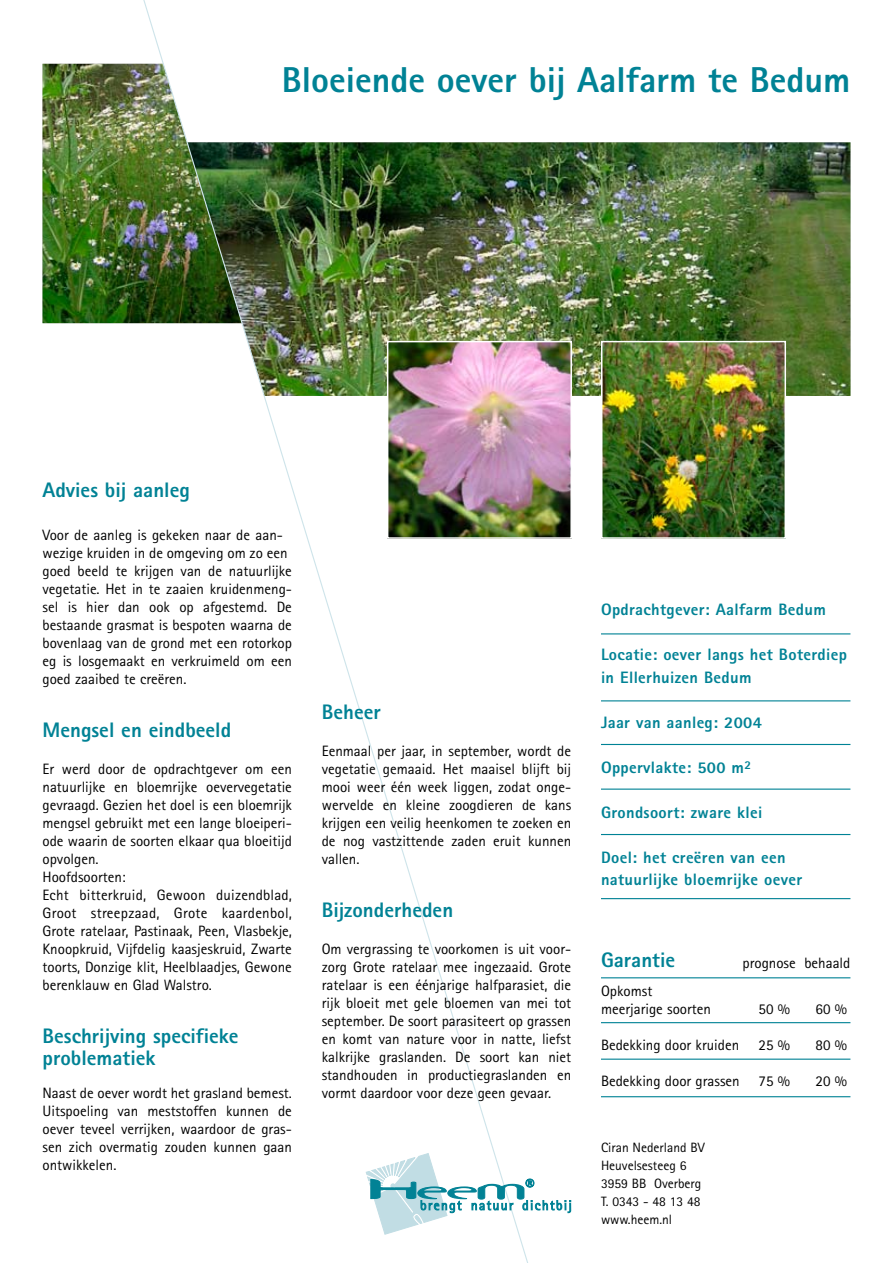
<style>
.page{position:relative;width:893px;height:1263px;background:#fff}
.page>*{position:absolute;margin:0;border:0;box-sizing:border-box;transform-origin:0 0}
.t1{font:800 36px "Rotis Sans Serif";color:#008295}
.t2{font:800 21px/22.5px "Rotis Sans Serif";color:#008295}
.t3{font:800 16.5px/22.5px "Rotis Sans Serif";letter-spacing:.02em;color:#008295}
.t4{font:15px/18px "Rotis Sans Serif";color:#000}
.t5{font:13.5px/18px "Rotis Sans Serif";color:#000}
</style>
<div class="page">
<hr style="left:601px;top:633px;width:249px;height:1px;background:#008295">
<hr style="left:601px;top:700px;width:249px;height:1px;background:#008295">
<hr style="left:601px;top:744px;width:249px;height:1px;background:#008295">
<hr style="left:601px;top:788px;width:249px;height:2px;background:#008295">
<hr style="left:601px;top:834px;width:249px;height:1px;background:#008295">
<hr style="left:601px;top:898px;width:249px;height:1px;background:#008295">
<hr style="left:601px;top:1022px;width:249px;height:1px;background:#008295">
<hr style="left:601px;top:1058px;width:249px;height:2px;background:#008295">
<hr style="left:601px;top:1096px;width:249px;height:1px;background:#008295">
<hr style="left:601px;top:977px;width:249px;height:1px;background:#008295">
<img style="left:43px;top:64px;width:96px;height:259px">
<img style="left:533px;top:142px;width:317px;height:254px">
<img style="left:533px;top:344px;width:36px;height:192px">
<div style="left:387px;top:341px;width:185px;height:198px;border:2px solid #fff"></div>
<img style="left:604px;top:344px;width:179px;height:192px">
<div style="left:601px;top:341px;width:185px;height:198px;border:2px solid #fff"></div>
<img style="left:139px;top:0;width:394px;height:1263px">
<svg style="left:366px;top:1153px;width:205px;height:81px"></svg>
<h1 class="t1" style="left:282px;top:57px;width:570px">Bloeiende oever bij Aalfarm te Bedum</h1>
<h2 class="t2" style="left:43px;top:478px;width:149px">Advies bij aanleg</h2>
<p class="t4" style="left:43px;top:526px;width:251px">Voor de aanleg is gekeken naar de aan&shy;wezige kruiden in de omgeving om zo een goed beeld te krijgen van de natuurlijke vegetatie. Het in te zaaien kruidenmeng&shy;sel is hier dan ook op afgestemd. De bestaande grasmat is bespoten waarna de bovenlaag van de grond met een rotorkop eg is losgemaakt en verkruimeld om een goed zaaibed te creëren.</p>
<h2 class="t2" style="left:43px;top:718px;width:190px">Mengsel en eindbeeld</h2>
<p class="t4" style="left:43px;top:760px;width:251px">Er werd door de opdrachtgever om een natuurlijke en bloemrijke oevervegetatie gevraagd. Gezien het doel is een bloemrijk mengsel gebruikt met een lange bloeiperi&shy;ode waarin de soorten elkaar qua bloeitijd opvolgen.<br>Hoofdsoorten:<br>Echt bitterkruid, Gewoon duizendblad, Groot streepzaad, Grote kaardenbol, Grote ratelaar, Pastinaak, Peen, Vlasbekje, Knoopkruid, Vijfdelig kaasjeskruid, Zwarte toorts, Donzige klit, Heelblaadjes, Gewone berenklauw en Glad Walstro.</p>
<h2 class="t2" style="left:43px;top:1024px;width:198px">Beschrijving specifieke problematiek</h2>
<p class="t4" style="left:43px;top:1084px;width:251px;text-align:justify">Naast de oever wordt het grasland bemest.<br>Uitspoeling van meststoffen kunnen de oever teveel verrijken, waardoor de gras&shy;sen zich overmatig zouden kunnen gaan ontwikkelen.</p>
<h2 class="t2" style="left:322px;top:700px;width:61px">Beheer</h2>
<p class="t4" style="left:322px;top:742px;width:251px;text-align:justify">Eenmaal per jaar, in september, wordt de vegetatie gemaaid. Het maaisel blijft bij mooi weer één week liggen, zodat onge&shy;wervelde en kleine zoogdieren de kans krijgen een veilig heenkomen te zoeken en de nog vastzittende zaden eruit kunnen vallen.</p>
<h2 class="t2" style="left:322px;top:898px;width:133px">Bijzonderheden</h2>
<p class="t4" style="left:322px;top:940px;width:251px;text-align:justify">Om vergrassing te voorkomen is uit voor&shy;zorg Grote ratelaar mee ingezaaid. Grote ratelaar is een éénjarige halfparasiet, die rijk bloeit met gele bloemen van mei tot september. De soort parasiteert op grassen en komt van nature voor in natte, liefst kalkrijke graslanden. De soort kan niet standhouden in productiegraslanden en vormt daardoor voor deze geen gevaar.</p>
<p class="t3" style="left:601px;top:598px;width:226px">Opdrachtgever: Aalfarm Bedum</p>
<p class="t3" style="left:601px;top:643px;width:247px">Locatie: oever langs het Boterdiep in Ellerhuizen Bedum</p>
<p class="t3" style="left:601px;top:711px;width:162px">Jaar van aanleg: 2004</p>
<p class="t3" style="left:601px;top:756px;width:152px">Oppervlakte: 500 m<sup>2</sup></p>
<p class="t3" style="left:601px;top:801px;width:163px">Grondsoort: zware klei</p>
<p class="t3" style="left:601px;top:846px;width:203px">Doel: het creëren van een natuurlijke bloemrijke oever</p>
<h2 class="t2" style="left:601px;top:948px;width:76px">Garantie</h2>
<p class="t4" style="left:742px;top:953px;width:109px">prognose behaald</p>
<p class="t4" style="left:601px;top:982px;width:112px">Opkomst meerjarige soorten</p>
<p class="t4" style="left:758px;top:1000px;width:33px">50 %</p>
<p class="t4" style="left:815px;top:1000px;width:33px">60 %</p>
<p class="t4" style="left:601px;top:1036px;width:140px">Bedekking door kruiden</p>
<p class="t4" style="left:758px;top:1036px;width:33px">25 %</p>
<p class="t4" style="left:815px;top:1036px;width:33px">80 %</p>
<p class="t4" style="left:601px;top:1072px;width:190px">Bedekking door grassen 75 %</p>
<p class="t4" style="left:815px;top:1072px;width:33px">20 %</p>
<p class="t5" style="left:601px;top:1138px;width:105px">Ciran Nederland BV<br>Heuvelsesteeg 6<br>3959 BB Overberg<br>T. 0343 - 48 13 48 www.heem.nl</p>
</div>
